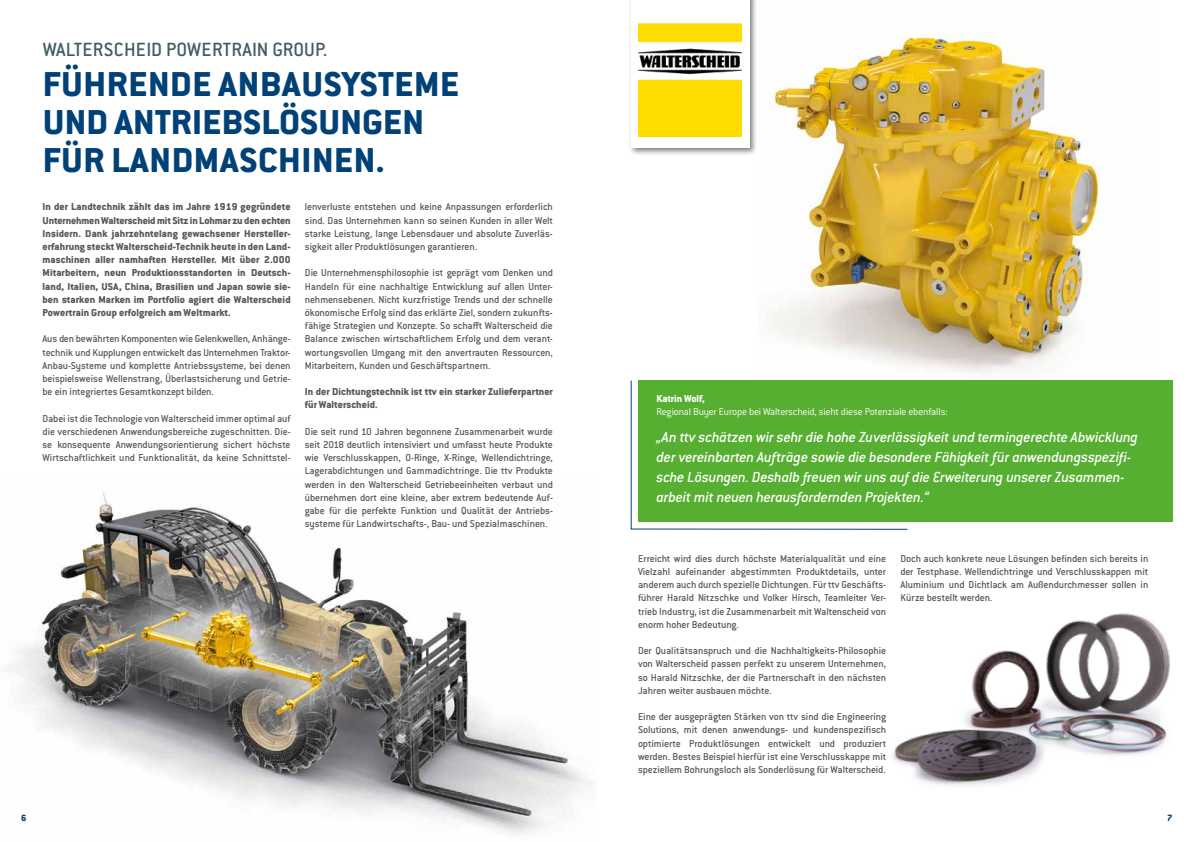
<style>
.page{position:relative;width:1191px;height:842px;background:#fff}
.page>*{position:absolute;margin:0;border:0;box-sizing:border-box;transform-origin:0 0}
.t1{font:700 38px/38px "Conduit ITC Extra";letter-spacing:.015em;color:#004177}
.t2{font:21px "Conduit ITC Medium";letter-spacing:.015em;color:#405d64}
.t3{font:italic 16px/20px "Conduit ITC Medium";letter-spacing:-.01em;color:#fff}
.t4{font:11px/13.2px "Conduit ITC Medium";letter-spacing:-.01em;color:#575756;text-align:justify}
.t5{font:700 11px/13.2px "Conduit ITC Extra";letter-spacing:.005em;color:#575756;text-align:justify}
.t6{font:11px "Conduit ITC Light";letter-spacing:-.015em;color:#fff}
.t7{font:700 11px "Conduit ITC Extra";color:#fff}
.t8{font:700 10px "Conduit ITC Extra";color:#004177}
</style>
<div class="page">
<img style="left:8px;top:492px;width:583px;height:342px">
<img style="left:767px;top:32px;width:387px;height:349px">
<div style="left:637px;top:381px;width:535px;height:141px;background:#56af31"></div>
<svg style="left:630px;top:380px;width:278px;height:150px"></svg>
<div style="left:628px;top:0;width:129px;height:156px;background:#000;opacity:.5"></div>
<div style="left:631px;top:0;width:118px;height:147px;background:#fff"></div>
<img style="left:638px;top:23px;width:104px;height:113px">
<img style="left:892px;top:613px;width:278px;height:173px">
<h2 class="t2" style="left:43px;top:36px;width:286px">WALTERSCHEID POWERTRAIN GROUP.</h2>
<h1 class="t1" style="left:43px;top:64px;width:418px">FÜHRENDE ANBAUSYSTEME<br>UND ANTRIEBSLÖSUNGEN<br>FÜR LANDMASCHINEN.</h1>
<p class="t5" style="left:43px;top:200px;width:250px">In der Landtechnik zählt das im Jahre 1919 gegründete Unternehmen Walterscheid mit Sitz in Lohmar zu den echten Insidern. Dank jahrzehntelang gewachsener Hersteller&shy;erfahrung steckt Walterscheid-Technik heute in den Land&shy;maschinen aller namhaften Hersteller. Mit über 2.000<br>Mitarbeitern, neun Produktionsstandorten in Deutsch&shy;land, Italien, USA, China, Brasilien und Japan sowie sie&shy;ben starken Marken im Portfolio agiert die Walterscheid Powertrain Group erfolgreich am Weltmarkt.</p>
<p class="t4" style="left:43px;top:332px;width:250px">Aus den bewährten Komponenten wie Gelenkwellen, Anhänge&shy;technik und Kupplungen entwickelt das Unternehmen Traktor-Anbau-Systeme und komplette Antriebssysteme, bei denen beispielsweise Wellenstrang, Überlastsicherung und Getrie&shy;be ein integriertes Gesamtkonzept bilden.</p>
<p class="t4" style="left:43px;top:411px;width:250px">Dabei ist die Technologie von Walterscheid immer optimal auf die verschiedenen Anwendungsbereiche zugeschnitten. Die&shy;se konsequente Anwendungsorientierung sichert höchste Wirtschaftlichkeit und Funktionalität, da keine Schnittstel-</p>
<p class="t4" style="left:305px;top:200px;width:250px">lenverluste entstehen und keine Anpassungen erforderlich sind. Das Unternehmen kann so seinen Kunden in aller Welt starke Leistung, lange Lebensdauer und absolute Zuverläs&shy;sigkeit aller Produktlösungen garantieren.</p>
<p class="t4" style="left:305px;top:266px;width:250px">Die Unternehmensphilosophie ist geprägt vom Denken und Handeln für eine nachhaltige Entwicklung auf allen Unter&shy;nehmensebenen. Nicht kurzfristige Trends und der schnelle ökonomische Erfolg sind das erklärte Ziel, sondern zukunfts&shy;fähige Strategien und Konzepte. So schafft Walterscheid die Balance zwischen wirtschaftlichem Erfolg und dem verant&shy;wortungsvollen Umgang mit den anvertrauten Ressourcen, Mitarbeitern, Kunden und Geschäftspartnern.</p>
<p class="t5" style="left:305px;top:385px;width:250px">In der Dichtungstechnik ist ttv ein starker Zulieferpartner für Walterscheid.</p>
<p class="t4" style="left:305px;top:424px;width:250px">Die seit rund 10 Jahren begonnene Zusammenarbeit wurde seit 2018 deutlich intensiviert und umfasst heute Produkte wie Verschlusskappen, O-Ringe, X-Ringe, Wellendichtringe, Lagerabdichtungen und Gammadichtringe. Die ttv Produkte werden in den Walterscheid Getriebeeinheiten verbaut und übernehmen dort eine kleine, aber extrem bedeutende Auf&shy;gabe für die perfekte Funktion und Qualität der Antriebs&shy;systeme für Landwirtschafts-, Bau- und Spezialmaschinen.</p>
<p class="t7" style="left:656px;top:392px;width:50px">Katrin Wolf,</p>
<p class="t6" style="left:656px;top:405px;width:293px">Regional Buyer Europe bei Walterscheid, sieht diese Potenziale ebenfalls:</p>
<p class="t3" style="left:656px;top:426px;width:483px">„An ttv schätzen wir sehr die hohe Zuverlässigkeit und termingerechte Abwicklung der vereinbarten Aufträge sowie die besondere Fähigkeit für anwendungsspezifi&shy;sche Lösungen. Deshalb freuen wir uns auf die Erweiterung unserer Zusammen&shy;arbeit mit neuen herausfordernden Projekten.“</p>
<p class="t4" style="left:638px;top:551px;width:250px">Erreicht wird dies durch höchste Materialqualität und eine Vielzahl aufeinander abgestimmten Produktdetails, unter anderem auch durch spezielle Dichtungen. Für ttv Geschäfts&shy;führer Harald Nitzschke und Volker Hirsch, Teamleiter Ver&shy;trieb Industry, ist die Zusammenarbeit mit Waltenscheid von enorm hoher Bedeutung.</p>
<p class="t4" style="left:638px;top:644px;width:250px">Der Qualitätsanspruch und die Nachhaltigkeits-Philosophie von Walterscheid passen perfekt zu unserem Unternehmen, so Harald Nitzschke, der die Partnerschaft in den nächsten Jahren weiter ausbauen möchte.</p>
<p class="t4" style="left:638px;top:710px;width:250px">Eine der ausgeprägten Stärken von ttv sind die Engineering Solutions, mit denen anwendungs- und kundenspezifisch optimierte Produktlösungen entwickelt und produziert werden. Bestes Beispiel hierfür ist eine Verschlusskappe mit speziellem Bohrungsloch als Sonderlösung für Walterscheid.</p>
<p class="t4" style="left:900px;top:551px;width:250px">Doch auch konkrete neue Lösungen befinden sich bereits in der Testphase. Wellendichtringe und Verschlusskappen mit Aluminium und Dichtlack am Außendurchmesser sollen in Kürze bestellt werden.</p>
<p class="t8" style="left:21px;top:811px;width:7px">6</p>
<p class="t8" style="left:1167px;top:811px;width:7px">7</p>
</div>
